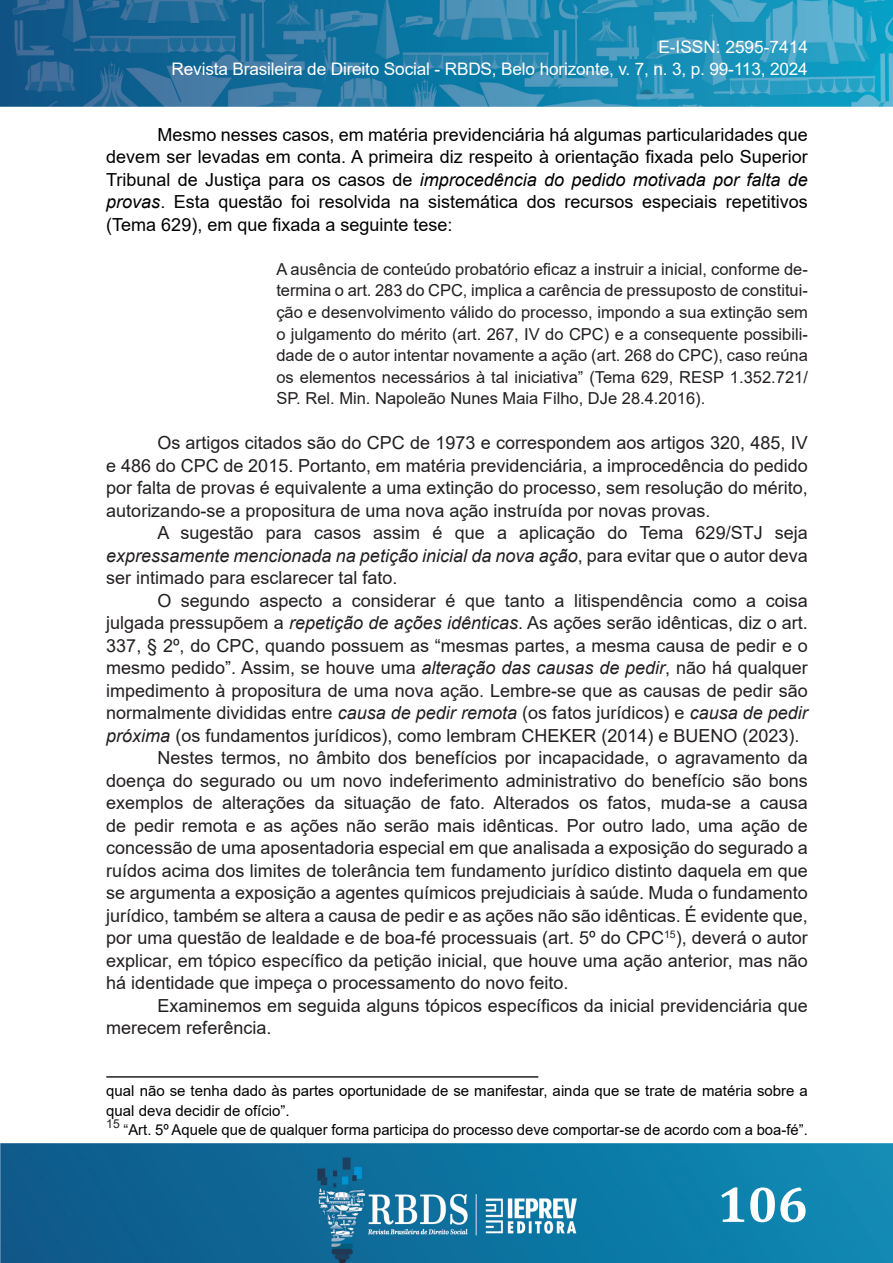
<style>
.page{position:relative;width:893px;height:1263px;background:#fff}
.page>*{position:absolute;margin:0;border:0;box-sizing:border-box;transform-origin:0 0}
.t1{font:700 51px "Cambria";color:#fff}
.NORMAL_RBDS{font:18px/22.5px "Arial";color:#231f20;text-align:justify}
.NORMAL_RBDS-2{font:18px/22.5px "Arial";color:#000;text-align:justify}
.t2{font:17.25px/22.5px "Arial";letter-spacing:-.01em;color:#fff;text-align:right}
.CITAÇÃO_DIRETA_RBDS{font:16.5px/21.6px "Arial";color:#231f20;text-align:justify}
.NOTA_DE_RODAPÉ_RBDS{font:15px/19.5px "Arial";color:#000}
.NOTA_DE_RODAPÉ_RBDS-2{font:12.3px "Arial";color:#231f20}
.s1{font-style:italic}
.s2{color:#231f20}
</style>
<div class="page">
<img style="left:1px;top:0;width:892px;height:106px">
<img style="left:0;top:1144px;width:893px;height:119px">
<hr style="left:106px;top:1076px;width:432px;height:2px;background:#231f20">
<p class="t2" style="left:172px;top:36px;width:638px">E-ISSN: 2595-7414<br>Revista Brasileira de Direito Social - RBDS, Belo horizonte, v. 7, n. 3, p. 99-113, 2024</p>
<p class="NORMAL_RBDS-2" style="left:106px;top:123px;width:703px;text-indent:51px">Mesmo nesses casos, em matéria previdenciária há algumas particularidades que devem ser levadas em conta. A primeira diz respeito à orientação fixada pelo Superior Tribunal de Justiça para os casos de <span class="s1">improcedência do pedido motivada por falta de provas</span>. Esta questão foi resolvida na sistemática dos recursos especiais repetitivos (Tema 629), em que fixada a seguinte tese:</p>
<p class="CITAÇÃO_DIRETA_RBDS" style="left:276px;top:258px;width:533px">A ausência de conteúdo probatório eficaz a instruir a inicial, conforme de&shy;termina o art. 283 do CPC, implica a carência de pressuposto de constitui&shy;ção e desenvolvimento válido do processo, impondo a sua extinção sem o julgamento do mérito (art. 267, IV do CPC) e a consequente possibili&shy;dade de o autor intentar novamente a ação (art. 268 do CPC), caso reúna os elementos necessários à tal iniciativa” (Tema 629, RESP 1.352.721/ SP. Rel. Min. Napoleão Nunes Maia Filho, DJe 28.4.2016).</p>
<p class="NORMAL_RBDS" style="left:106px;top:432px;width:703px;text-indent:51px">Os artigos citados são do CPC de 1973 e correspondem aos artigos 320, 485, IV e 486 do CPC de 2015. Portanto, em matéria previdenciária, a improcedência do pedido por falta de provas é equivalente a uma extinção do processo, sem resolução do mérito, autorizando-se a propositura de uma nova ação instruída por novas provas.</p>
<p class="NORMAL_RBDS" style="left:106px;top:522px;width:703px;text-indent:51px">A sugestão para casos assim é que a aplicação do Tema 629/STJ seja <span class="s1">expressamente mencionada na petição inicial da nova ação</span>, para evitar que o autor deva ser intimado para esclarecer tal fato.</p>
<p class="NORMAL_RBDS" style="left:106px;top:589px;width:703px;text-indent:51px">O segundo aspecto a considerar é que tanto a litispendência como a coisa julgada pressupõem a <span class="s1">repetição de ações idênticas</span>. As ações serão idênticas, diz o art.<br>337, § 2º, do CPC, quando possuem as “mesmas partes, a mesma causa de pedir e o mesmo pedido”. Assim, se houve uma <span class="s1">alteração das causas de pedir</span>, não há qualquer impedimento à propositura de uma nova ação. Lembre-se que as causas de pedir são normalmente divididas entre <span class="s1">causa de pedir remota</span> (os fatos jurídicos) e <span class="s1">causa de pedir próxima</span> (os fundamentos jurídicos), como lembram CHEKER (2014) e BUENO (2023).</p>
<p class="NORMAL_RBDS" style="left:106px;top:747px;width:703px;text-indent:51px">Nestes termos, no âmbito dos benefícios por incapacidade, o agravamento da doença do segurado ou um novo indeferimento administrativo do benefício são bons exemplos de alterações da situação de fato. Alterados os fatos, muda-se a causa de pedir remota e as ações não serão mais idênticas. Por outro lado, uma ação de concessão de uma aposentadoria especial em que analisada a exposição do segurado a ruídos acima dos limites de tolerância tem fundamento jurídico distinto daquela em que se argumenta a exposição a agentes químicos prejudiciais à saúde. Muda o fundamento jurídico, também se altera a causa de pedir e as ações não são idênticas. É evidente que, por uma questão de lealdade e de boa-fé processuais (art. 5º do CPC<sup>15</sup>), deverá o autor explicar, em tópico específico da petição inicial, que houve uma ação anterior, mas não há identidade que impeça o processamento do novo feito.</p>
<p class="NORMAL_RBDS" style="left:106px;top:994px;width:703px;text-indent:51px">Examinemos em seguida alguns tópicos específicos da inicial previdenciária que merecem referência.</p>
<p class="NOTA_DE_RODAPÉ_RBDS" style="left:106px;top:1081px;width:703px">qual não se tenha dado às partes oportunidade de se manifestar, ainda que se trate de matéria sobre a qual deva decidir de ofício”.</p>
<p class="NOTA_DE_RODAPÉ_RBDS-2" style="left:106px;top:1115px;width:15px">15</p>
<p class="NOTA_DE_RODAPÉ_RBDS" style="left:123px;top:1120px;width:686px"><span class="s2">“</span>Art. 5º Aquele que de qualquer forma participa do processo deve comportar-se de acordo com a boa-fé”.</p>
<h1 class="t1" style="left:717px;top:1168px;width:92px">106</h1>
</div>
